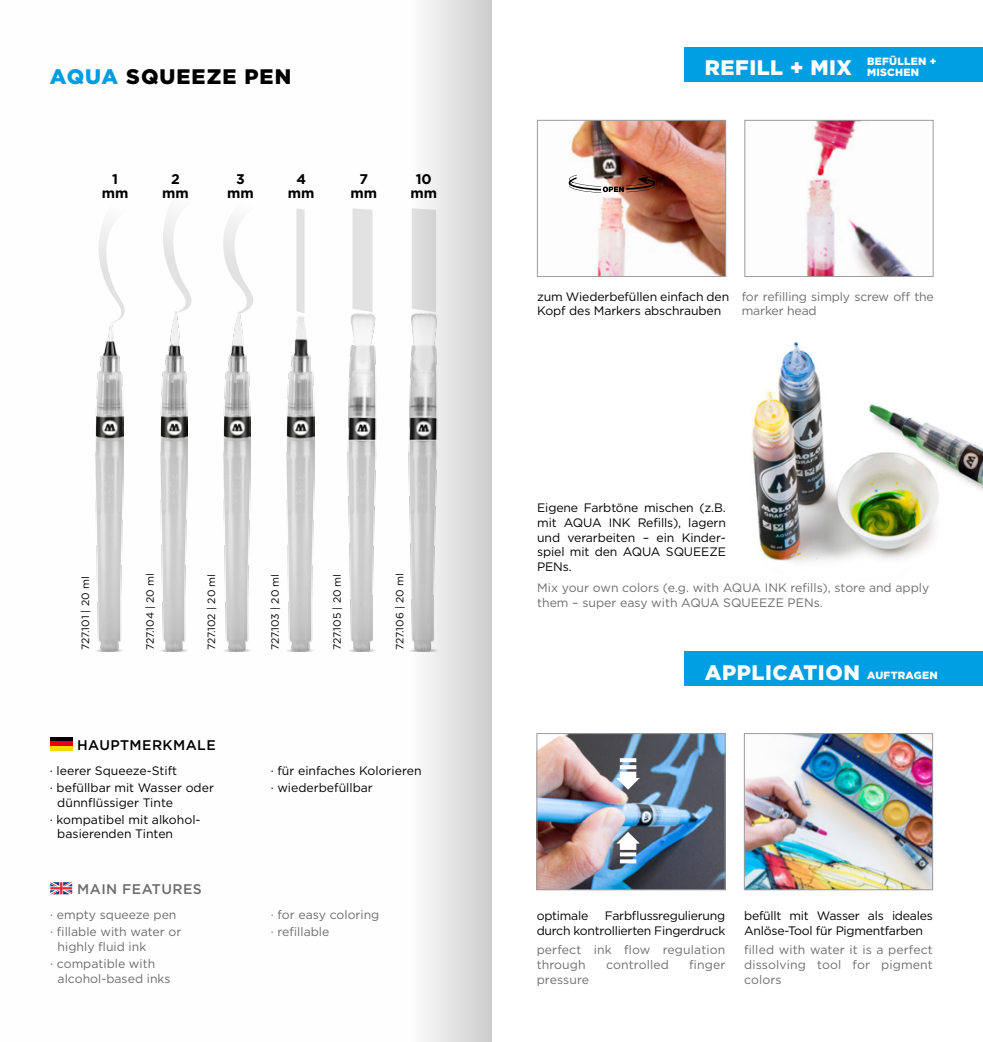
<style>
.page{position:relative;width:983px;height:1042px;background:#fff}
.page>*{position:absolute;margin:0;border:0;box-sizing:border-box;transform-origin:0 0}
.t1{font:900 21px "Gotham";letter-spacing:.025em;color:#fff}
.t2{font:900 21px "Gotham";letter-spacing:.05em;color:#000}
.t3{font:700 14px/14px "Gotham";color:#000;text-align:center}
.t4{font:500 14px "Gotham";letter-spacing:.03em;color:#000}
.t5{font:500 14px "Gotham";letter-spacing:.03em;color:#6e6e6e}
.t6{font:12.25px/14.7px "Gotham";letter-spacing:-.01em;color:#000}
.t7{font:12.25px/14.7px "Gotham";color:#6e6e6e}
.t8{font:10.5px "Gotham";color:#000}
.t9{font:900 10.5px/10.5px "Gotham";letter-spacing:.025em;color:#fff}
.s1{color:#009ee3}
</style>
<div class="page">
<img style="left:752px;top:342px;width:230px;height:221px">
<div style="left:684px;top:651px;width:298px;height:35px;background:#009ee3"></div>
<img style="left:571px;top:122px;width:152px;height:153px">
<div style="left:537px;top:120px;width:188px;height:157px;border:1px solid #9c9c9d"></div>
<img style="left:806px;top:122px;width:107px;height:153px">
<div style="left:744px;top:120px;width:189px;height:157px;border:1px solid #9c9c9d"></div>
<svg style="left:568px;top:175px;width:86px;height:18px"></svg>
<img style="left:538px;top:735px;width:185px;height:153px">
<div style="left:536px;top:733px;width:189px;height:157px;border:1px solid #9c9c9d"></div>
<img style="left:746px;top:735px;width:184px;height:153px">
<div style="left:744px;top:733px;width:188px;height:157px;border:1px solid #9c9c9d"></div>
<svg style="left:616px;top:758px;width:23px;height:32px"></svg>
<svg style="left:616px;top:832px;width:23px;height:31px"></svg>
<div style="left:684px;top:47px;width:298px;height:35px;background:#009ee3"></div>
<svg style="left:50px;top:0;width:441px;height:1042px"></svg>
<h1 class="t2" style="left:50px;top:62px;width:243px"><span class="s1">AQUA</span> SQUEEZE PEN</h1>
<p class="t3" style="left:102px;top:172px;width:28px">1 mm</p>
<p class="t3" style="left:227px;top:172px;width:28px">3 mm</p>
<p class="t3" style="left:288px;top:172px;width:28px">4 mm</p>
<p class="t3" style="left:410px;top:172px;width:28px">10 mm</p>
<p class="t3" style="left:162px;top:172px;width:28px">2 mm</p>
<p class="t3" style="left:350px;top:172px;width:28px">7 mm</p>
<p class="t8" style="left:79px;top:650px;width:75px;rotate:-90deg">727.101 | 20 ml</p>
<p class="t8" style="left:143px;top:650px;width:78px;rotate:-90deg">727.104 | 20 ml</p>
<p class="t8" style="left:330px;top:650px;width:78px;rotate:-90deg">727.105 | 20 ml</p>
<p class="t8" style="left:204px;top:650px;width:78px;rotate:-90deg">727.102 | 20 ml</p>
<p class="t8" style="left:268px;top:650px;width:78px;rotate:-90deg">727.103 | 20 ml</p>
<p class="t8" style="left:393px;top:650px;width:78px;rotate:-90deg">727.106 | 20 ml</p>
<p class="t4" style="left:77px;top:736px;width:140px">HAUPTMERKMALE</p>
<p class="t6" style="left:50px;top:761px;width:165px;line-height:17.2px">∙ leerer Squeeze-Stift<br>∙ befüllbar mit Wasser oder</p>
<p class="t6" style="left:50px;top:793px;width:152px;line-height:17.2px;text-indent:7px">dünnflüssiger Tinte<br>∙ kompatibel mit alkohol-</p>
<p class="t6" style="left:57px;top:826px;width:117px">basierenden Tinten</p>
<p class="t5" style="left:77px;top:880px;width:126px">MAIN FEATURES</p>
<p class="t7" style="left:50px;top:906px;width:133px;line-height:17.2px">∙ empty squeeze pen ∙ fillable with water or</p>
<p class="t7" style="left:50px;top:938px;width:106px;line-height:17.2px;text-align:center">highly fluid ink<br>∙ compatible with</p>
<p class="t7" style="left:58px;top:971px;width:114px">alcohol-based inks</p>
<p class="t6" style="left:271px;top:761px;width:152px;line-height:17.2px">∙ für einfaches Kolorieren ∙ wiederbefüllbar</p>
<p class="t7" style="left:271px;top:906px;width:110px;line-height:17.2px">∙ for easy coloring ∙ refillable</p>
<h1 class="t1" style="left:704px;top:53px;width:148px">REFILL + MIX</h1>
<p class="t9" style="left:866px;top:56px;width:71px">BEFÜLLEN +<br>MISCHEN</p>
<p class="t6" style="left:537px;top:289px;width:193px">zum Wiederbefüllen einfach den<br>Kopf des Markers abschrauben</p>
<p class="t7" style="left:741px;top:289px;width:193px">for refilling simply screw off the marker head</p>
<p class="t6" style="left:537px;top:500px;width:190px;text-align:justify">Eigene Farbtöne mischen (z.B. mit AQUA INK Refills), lagern und verarbeiten – ein Kinder&shy;spiel mit den AQUA SQUEEZE PENs.</p>
<p class="t7" style="left:537px;top:580px;width:393px">Mix your own colors (e.g. with AQUA INK refills), store and apply them – super easy with AQUA SQUEEZE PENs.</p>
<h1 class="t1" style="left:704px;top:657px;width:156px">APPLICATION</h1>
<p class="t9" style="left:866px;top:669px;width:72px">AUFTRAGEN</p>
<p class="t6" style="left:536px;top:908px;width:190px;text-align:right">Farbflussregulierung<br>durch kontrollierten Fingerdruck</p>
<p class="t7" style="left:536px;top:942px;width:190px">perfect ink flow regulation through</p>
<p class="t6" style="left:536px;top:908px;width:53px">optimale</p>
<p class="t7" style="left:606px;top:957px;width:64px">controlled</p>
<p class="t7" style="left:689px;top:957px;width:38px">finger</p>
<p class="t7" style="left:536px;top:972px;width:54px">pressure</p>
<p class="t6" style="left:744px;top:908px;width:190px">befüllt mit Wasser als ideales<br>Anlöse-Tool für Pigmentfarben</p>
<p class="t7" style="left:744px;top:942px;width:190px;text-align:justify">filled with water it is a perfect dissolving tool for pigment colors</p>
</div>
